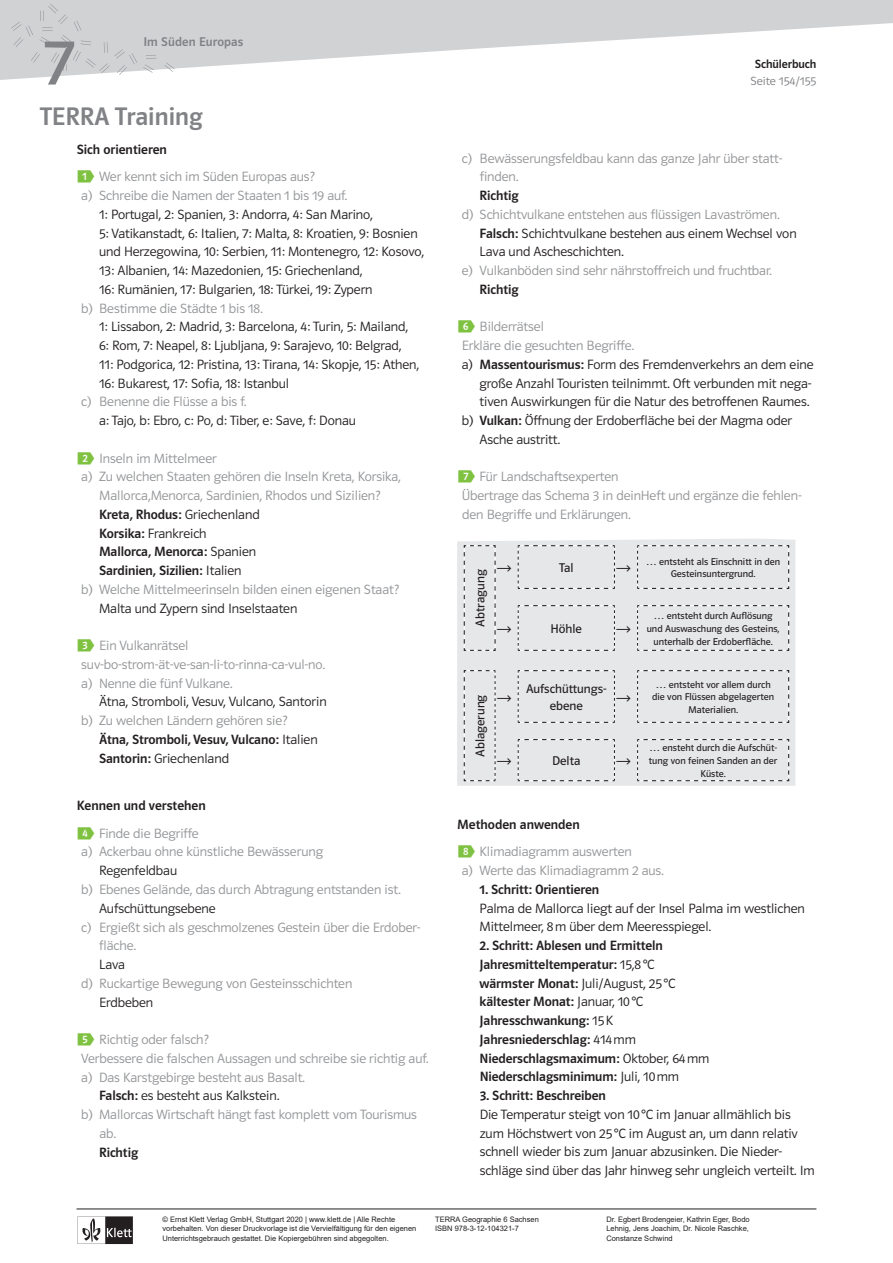
<style>
.page{position:relative;width:893px;height:1263px;background:#fff}
.page>*{position:absolute;margin:0;border:0;box-sizing:border-box;transform-origin:0 0}
.t1{font:67.5px "Polo ST11 K Buch";color:#808285}
.t2{font:25.5px "Polo ST11 K Krftg";color:#808285}
.t3{font:13.5px/18.8px "Polo ST11 K Leicht";letter-spacing:-.005em;color:#231f20}
.t4{font:13.5px/18.8px "Polo ST11 K Leicht";letter-spacing:-.005em;color:#939598}
.t5{font:13.5px/18.8px "Polo ST11 K Krftg";letter-spacing:-.005em;color:#231f20}
.t6{font:12.75px/17.7px "Polo ST11 K Buch";color:#231f20;text-align:center}
.t7{font:12.75px "Polo ST11 K Krftg";letter-spacing:.01em;color:#808285}
.t8{font:12px "Polo ST11 K Leicht";color:#808285}
.t9{font:12px "Polo ST11 K Krftg";letter-spacing:-.005em;color:#231f20}
.t10{font:9.9px/12.8px "Polo ST11 K Buch";color:#231f20;text-align:center}
.t11{font:7.5px/9.8px "Arial";color:#231f20}
.s1{font-family:"Terrasechs Aufgabenziffern";color:#7fc241}
.s2{font-family:"Polo ST11 K Leicht"}
.s3{font-family:"Polo ST11 K Krftg"}
.s4{color:#939598}
</style>
<div class="page">
<svg style="left:0;top:0;width:893px;height:80px;fill:#d1d2d4"></svg>
<svg style="left:11px;top:4px;width:126px;height:71px;background:#cfd0d2"></svg>
<svg style="left:143px;top:65px;width:11px;height:8px"></svg>
<svg style="left:146px;top:55px;width:10px;height:4px"></svg>
<svg style="left:165px;top:63px;width:10px;height:9px"></svg>
<svg style="left:78px;top:1216px;width:55px;height:28px"></svg>
<hr style="left:77px;top:1208px;width:739px;height:1px;background:#231f20">
<div style="left:457px;top:539px;width:338px;height:247px;background:#e6e7e9"></div>
<svg style="left:636px;top:545px;width:154px;height:44px;background:#e0e1e3"></svg>
<svg style="left:636px;top:605px;width:154px;height:46px;background:#e1e1e3"></svg>
<svg style="left:636px;top:670px;width:154px;height:53px;background:#e1e2e4"></svg>
<svg style="left:636px;top:738px;width:154px;height:44px;background:#e1e1e3"></svg>
<svg style="left:518px;top:545px;width:112px;height:44px;background:#e1e2e4"></svg>
<svg style="left:463px;top:545px;width:48px;height:106px;background:#e1e2e4"></svg>
<svg style="left:518px;top:605px;width:112px;height:46px;background:#e1e2e4"></svg>
<div style="left:518px;top:670px;width:112px;height:53px;background:#e6e7e9"></div>
<svg style="left:463px;top:670px;width:48px;height:112px;background:#e1e2e4"></svg>
<div style="left:518px;top:739px;width:112px;height:42px;background:#e6e7e9"></div>
<h1 class="t1" style="left:43px;top:25px;width:33px">7</h1>
<p class="t7" style="left:143px;top:35px;width:102px">Im Süden Europas</p>
<h2 class="t2" style="left:40px;top:103px;width:164px">TERRA Training</h2>
<p class="t5" style="left:77px;top:140px;width:92px">Sich orientieren</p>
<p class="t4" style="left:78px;top:168px;width:271px"><span class="s1">#</span> Wer kennt sich im Süden Europas aus?<br>a) Schreibe die Namen der Staaten 1 bis 19 auf.</p>
<p class="t3" style="left:99px;top:205px;width:326px">1: Portugal, 2: Spanien, 3: Andorra, 4: San Marino,<br>5: Vatikanstadt, 6: Italien, 7: Malta, 8: Kroatien, 9: Bosnien und -Herzegowina, 10: Serbien, 11: Montenegro, 12: Kosovo, 13: Albanien, 14: Mazedonien, 15: Griechenland,<br>16: Rumänien, 17: Bulgarien, 18: Türkei, 19: Zypern</p>
<p class="t4" style="left:81px;top:299px;width:183px">b) Bestimme die Städte 1 bis 18.</p>
<p class="t3" style="left:99px;top:318px;width:322px">1: Lissabon, 2: Madrid, 3: Barcelona, 4: Turin, 5: Mailand, 6: Rom, 7: Neapel, 8: Ljubljana, 9: Sarajevo, 10: Belgrad, 11: Podgorica, 12: Pristina, 13: Tirana, 14: Skopje, 15: Athen, 16: Bukarest, 17: Sofia, 18: Istanbul</p>
<p class="t4" style="left:81px;top:393px;width:167px">c) Benenne die Flüsse a bis f.</p>
<p class="t3" style="left:99px;top:411px;width:258px">a: Tajo, b: Ebro, c: Po, d: Tiber, e: Save, f: Donau</p>
<p class="t4" style="left:78px;top:449px;width:140px"><span class="s1">$</span> Inseln im Mittelmeer</p>
<p class="t4" style="left:81px;top:468px;width:321px">a) Zu welchen Staaten gehören die Inseln Kreta, Korsika,</p>
<p class="t4" style="left:99px;top:486px;width:283px">Mallorca,Menorca, Sardinien, Rhodos und Sizilien?</p>
<p class="t5" style="left:99px;top:505px;width:162px">Kreta, Rhodus: <span class="s2">Griechenland</span></p>
<p class="t3" style="left:99px;top:524px;width:109px"><span class="s3">Korsika:</span> Frankreich</p>
<p class="t5" style="left:99px;top:543px;width:159px">Mallorca, Menorca: <span class="s2">Spanien<br></span>Sardinien, Sizilien: <span class="s2">Italien</span></p>
<p class="t4" style="left:81px;top:580px;width:319px">b) Welche Mittelmeerinseln bilden einen eigenen Staat?</p>
<p class="t3" style="left:99px;top:599px;width:200px">Malta und Zypern sind Inselstaaten</p>
<p class="t4" style="left:78px;top:636px;width:249px"><span class="s1">%</span> Ein Vulkanrätsel suv-bo-strom-ät-ve-san-li-to-rinna-ca-vul-no. a) Nenne die fünf Vulkane.</p>
<p class="t3" style="left:99px;top:693px;width:229px">Ätna, Stromboli, Vesuv, Vulcano, Santorin</p>
<p class="t4" style="left:81px;top:711px;width:208px">b) Zu welchen Ländern gehören sie?</p>
<p class="t5" style="left:99px;top:730px;width:220px">Ätna, Stromboli, Vesuv, Vulcano: <span class="s2">Italien</span></p>
<p class="t3" style="left:99px;top:749px;width:131px"><span class="s3">Santorin:</span> Griechenland</p>
<p class="t5" style="left:77px;top:796px;width:130px">Kennen und verstehen</p>
<p class="t4" style="left:78px;top:824px;width:247px"><span class="s1">&amp;</span> Finde die Begriffe<br>a) Ackerbau ohne künstliche Bewässerung</p>
<p class="t3" style="left:99px;top:861px;width:80px">Regenfeldbau</p>
<p class="t4" style="left:81px;top:880px;width:321px">b) Ebenes Gelände, das durch Abtragung entstanden ist.</p>
<p class="t3" style="left:99px;top:899px;width:118px">Aufschüttungsebene</p>
<p class="t4" style="left:99px;top:918px;width:323px;text-indent:-18px">c) Ergießt sich als geschmolzenes Gestein über die Erdober&shy;fläche.</p>
<p class="t3" style="left:99px;top:955px;width:27px">Lava</p>
<p class="t4" style="left:81px;top:974px;width:273px">d) Ruckartige Bewegung von Gesteinsschichten</p>
<p class="t3" style="left:99px;top:993px;width:56px">Erdbeben</p>
<p class="t4" style="left:78px;top:1030px;width:132px"><span class="s1">'</span> Richtig oder falsch?</p>
<p class="t4" style="left:81px;top:1049px;width:349px">Verbessere die falschen Aussagen und schreibe sie richtig auf.</p>
<p class="t4" style="left:81px;top:1068px;width:225px">a) Das Karstgebirge besteht aus Basalt.</p>
<p class="t3" style="left:99px;top:1086px;width:182px"><span class="s3">Falsch:</span> es besteht aus Kalkstein.</p>
<p class="t4" style="left:81px;top:1105px;width:337px">b) Mallorcas Wirtschaft hängt fast komplett vom Tourismus</p>
<p class="t4" style="left:99px;top:1124px;width:18px">ab.</p>
<p class="t5" style="left:99px;top:1143px;width:41px">Richtig</p>
<p class="t9" style="left:755px;top:57px;width:63px">Schülerbuch</p>
<p class="t8" style="left:750px;top:74px;width:67px">Seite 154/155</p>
<p class="t4" style="left:480px;top:149px;width:304px;text-indent:-18px">c) Bewässerungsfeldbau kann das ganze Jahr über statt&shy;finden.</p>
<p class="t5" style="left:480px;top:186px;width:41px">Richtig</p>
<p class="t3" style="left:480px;top:205px;width:319px;text-indent:-18px"><span class="s4">d) Schichtvulkane entstehen aus flüssigen Lavaströmen.<br></span><span class="s3">Falsch:</span> Schichtvulkane bestehen aus einem Wechsel von<br>Lava und Ascheschichten.</p>
<p class="t4" style="left:462px;top:261px;width:312px">e) Vulkanböden sind sehr nährstoffreich und fruchtbar.</p>
<p class="t5" style="left:480px;top:280px;width:41px">Richtig</p>
<p class="t4" style="left:458px;top:318px;width:87px"><span class="s1">(</span> Bilderrätsel</p>
<p class="t4" style="left:462px;top:336px;width:174px">Erkläre die gesuchten Begriffe.</p>
<p class="t3" style="left:462px;top:355px;width:353px">a) <span class="s3">Massentourismus:</span> Form des Fremdenverkehrs an dem eine</p>
<p class="t3" style="left:480px;top:374px;width:333px">große Anzahl Touristen teilnimmt. Oft verbunden mit nega-</p>
<p class="t3" style="left:480px;top:393px;width:331px">tiven Auswirkungen für die Natur des betroffenen Raumes.</p>
<p class="t3" style="left:462px;top:411px;width:332px">b) <span class="s3">Vulkan:</span> Öffnung der Erdoberfläche bei der Magma oder</p>
<p class="t3" style="left:480px;top:430px;width:82px">Asche austritt.</p>
<p class="t4" style="left:458px;top:468px;width:345px"><span class="s1">)</span> Für Landschaftsexperten<br>Übertrage das Schema 3 in deinHeft und ergänze die fehlen&shy;den Begriffe und Erklärungen.</p>
<p class="t6" style="left:472px;top:626px;width:59px;rotate:-90deg">Abtragung</p>
<p class="t6" style="left:559px;top:559px;width:16px">Tal</p>
<p class="t10" style="left:646px;top:555px;width:136px">… entsteht als Einschnitt in den<br>Gesteinsuntergrund.</p>
<p class="t6" style="left:551px;top:620px;width:33px">Höhle</p>
<p class="t10" style="left:647px;top:609px;width:134px">… entsteht durch -Auflösung und Auswaschung des Gesteins, unterhalb der Erdoberfläche.</p>
<p class="t6" style="left:472px;top:757px;width:64px;rotate:-90deg">Ablagerung</p>
<p class="t6" style="left:526px;top:680px;width:82px">Aufschüttungs&shy;ebene</p>
<p class="t10" style="left:652px;top:678px;width:124px">… entsteht vor allem durch die von Flüssen abgelagerten<br>Materialien.</p>
<p class="t6" style="left:552px;top:752px;width:30px">Delta</p>
<p class="t10" style="left:649px;top:742px;width:130px">… ensteht durch die Aufschüt&shy;tung von feinen Sanden an der<br>Küste.</p>
<p class="t5" style="left:457px;top:815px;width:124px">Methoden anwenden</p>
<p class="t4" style="left:458px;top:843px;width:207px"><span class="s1">*</span> Klimadiagramm auswerten<br>a) Werte das Klimadiagramm 2 aus.</p>
<p class="t5" style="left:480px;top:880px;width:121px">1. Schritt: Orientieren</p>
<p class="t3" style="left:480px;top:899px;width:327px">Palma de Mallorca liegt auf der Insel Palma im westlichen<br>Mittelmeer, 8m über dem Meeresspiegel.</p>
<p class="t5" style="left:480px;top:936px;width:185px">2. Schritt: Ablesen und Ermitteln<br>Jahresmitteltemperatur: <span class="s2">15,8°C</span></p>
<p class="t3" style="left:480px;top:974px;width:197px"><span class="s3">wärmster Monat:</span> Juli/August, 25°C</p>
<p class="t5" style="left:480px;top:992px;width:231px">kältester Monat: <span class="s2">Januar, 10°C<br></span>Jahresschwankung: <span class="s2">15K<br></span>Jahresniederschlag: <span class="s2">414mm<br></span>Niederschlagsmaximum: <span class="s2">Oktober, 64mm<br></span>Niederschlagsminimum: <span class="s2">Juli, 10mm</span></p>
<p class="t5" style="left:480px;top:1086px;width:128px">3. Schritt: Beschreiben</p>
<p class="t3" style="left:480px;top:1105px;width:337px">Die Temperatur steigt von 10°C im Januar allmählich bis zum Höchstwert von 25°C im August an, um dann -relativ schnell wieder bis zum Januar abzusinken. Die Nieder&shy;schläge sind über das Jahr hinweg sehr ungleich verteilt. Im</p>
<p class="t11" style="left:162px;top:1214px;width:255px">© Ernst Klett Verlag GmbH, Stuttgart 2020 | www.klett.de | Alle Rechte vorbehalten. Von dieser Druckvorlage ist die Vervielfältigung für den eigenen<br>Unterrichtsgebrauch gestattet. Die Kopiergebühren sind abgegolten.</p>
<p class="t11" style="left:435px;top:1214px;width:105px">TERRA Geographie 6 Sachsen<br>ISBN 978-3-12-104321-7</p>
<p class="t11" style="left:606px;top:1214px;width:145px;text-align:justify">Dr. Egbert Brodengeier, Kathrin Eger, Bodo Lehnig, Jens Joachim, Dr. Nicole Raschke, Constanze Schwind</p>
</div>
